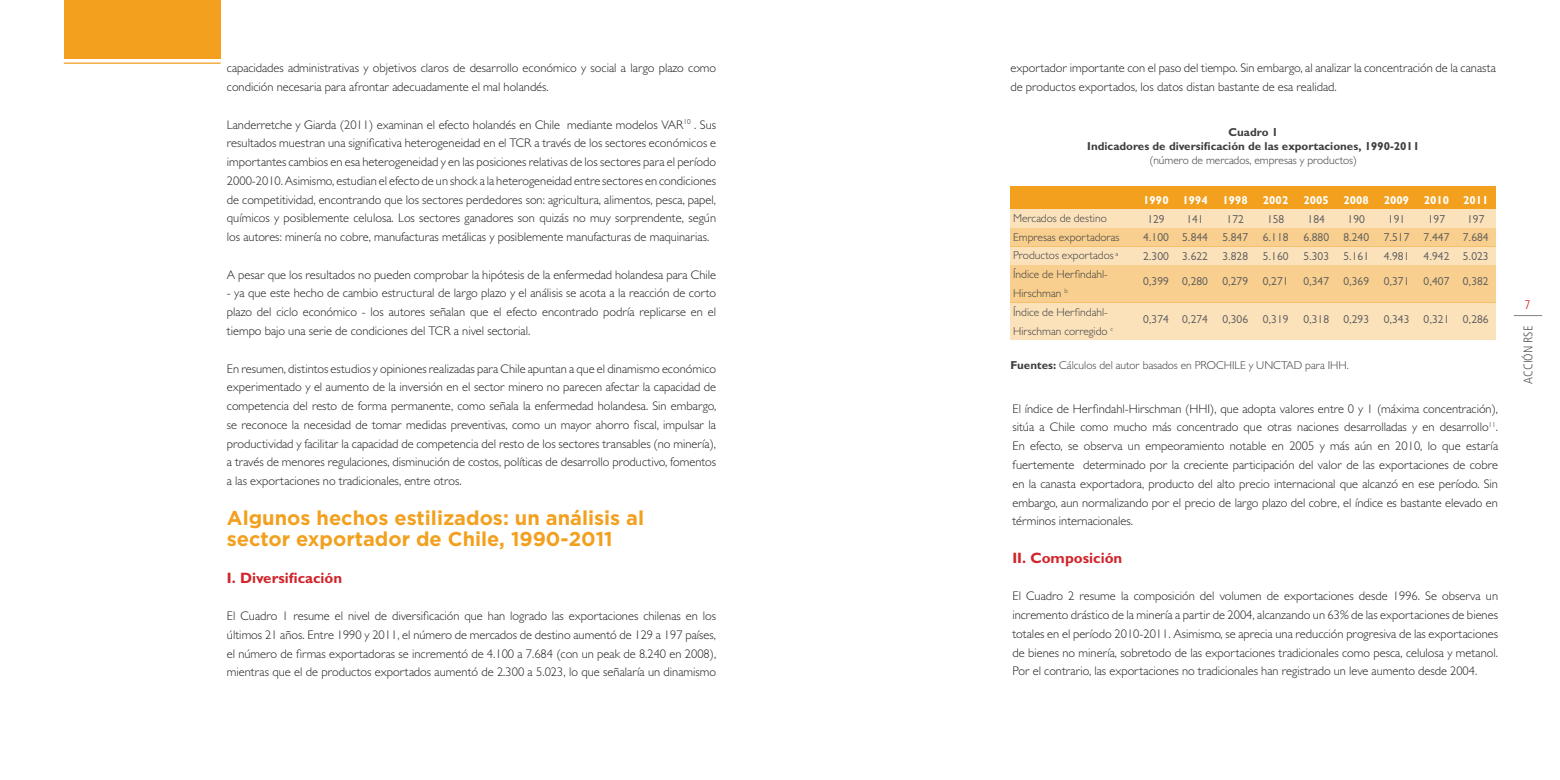
<style>
.page{position:relative;width:1560px;height:780px;background:#fff}
.page>*{position:absolute;margin:0;border:0;box-sizing:border-box;transform-origin:0 0}
.t1{font:700 20px/21.2px "Gotham";color:#f2a01e}
.t2{font:700 15px "Gill Sans MT Pro";color:#d1232a}
.t3{font:300 12.5px/18.8px "Gill Sans MT Pro";color:#231f20;text-align:justify}
.t4{font:300 condensed 12.5px "Frutiger LT Std";color:#57585a}
.t5{font:300 condensed 12.5px "Frutiger LT Std";color:#d1232a}
.parrafo_ok{font:300 11.5px "Gill Sans MT Pro";color:#3e3e3f}
.parrafo_ok-2{font:11.5px "Gill Sans MT Pro";color:#57585a}
.parrafo_ok-3{font:700 11.5px "Gill Sans MT Pro";color:#3e3e3f}
.parrafo_ok-4{font:700 11.5px "Gill Sans MT Pro";color:#fff}
.s1{font-weight:700}
</style>
<div class="page">
<hr style="left:64px;top:63px;width:157px;height:1px;background:#f2a01e">
<div style="left:64px;top:0;width:157px;height:58px;background:#f2a01e"></div>
<div style="left:1010px;top:186px;width:485px;height:23px;background:#f2a01e"></div>
<div style="left:1010px;top:209px;width:485px;height:19px;background:#fbe2bb"></div>
<div style="left:1010px;top:228px;width:485px;height:18px;background:#f8cf8e"></div>
<div style="left:1010px;top:246px;width:485px;height:19px;background:#fbe2bb"></div>
<div style="left:1010px;top:265px;width:485px;height:37px;background:#f8cf8e"></div>
<div style="left:1010px;top:302px;width:485px;height:37px;background:#fbe2bb"></div>
<svg style="left:1514px;top:315px;width:27px;height:1px"></svg>
<p class="t3" style="left:227px;top:59px;width:491px">capacidades administrativas y objetivos claros de desarrollo económico y social a largo plazo como condición necesaria para afrontar adecuadamente el mal holandés.</p>
<p class="t3" style="left:227px;top:115px;width:491px">Landerretche y Giarda (2011) examinan el efecto holandés en Chile mediante modelos VAR<sup>10</sup> . Sus resultados muestran una significativa heterogeneidad en el TCR a través de los sectores económicos e importantes cambios en esa heterogeneidad y en las posiciones relativas de los sectores para el período 2000-2010. Asimismo, estudian el efecto de un shock a la heterogeneidad entre sectores en condiciones de competitividad, encontrando que los sectores perdedores son: agricultura, alimentos, pesca, papel, químicos y posiblemente celulosa. Los sectores ganadores son quizás no muy sorprendente, según los autores: minería no cobre, manufacturas metálicas y posiblemente manufacturas de maquinarias.</p>
<p class="t3" style="left:227px;top:265px;width:490px">A pesar que los resultados no pueden comprobar la hipótesis de la enfermedad holandesa para Chile</p>
<p class="t3" style="left:227px;top:284px;width:490px">- ya que este hecho de cambio estructural de largo plazo y el análisis se acota a la reacción de corto plazo del ciclo económico - los autores señalan que el efecto encontrado podría replicarse en el tiempo bajo una serie de condiciones del TCR a nivel sectorial.</p>
<p class="t3" style="left:227px;top:359px;width:491px">En resumen, distintos estudios y opiniones realizadas para Chile apuntan a que el dinamismo económico experimentado y el aumento de la inversión en el sector minero no parecen afectar la capacidad de competencia del resto de forma permanente, como señala la enfermedad holandesa. Sin embargo, se reconoce la necesidad de tomar medidas preventivas, como un mayor ahorro fiscal, impulsar la productividad y facilitar la capacidad de competencia del resto de los sectores transables (no minería), a través de menores regulaciones, disminución de costos, políticas de desarrollo productivo, fomentos a las exportaciones no tradicionales, entre otros.</p>
<p class="t1" style="left:227px;top:506px;width:419px">Algunos hechos estilizados: un análisis al sector exportador de Chile, 1990-2011</p>
<p class="t2" style="left:227px;top:568px;width:117px">I. Diversificación</p>
<p class="t3" style="left:227px;top:606px;width:491px">El Cuadro 1 resume el nivel de diversificación que han logrado las exportaciones chilenas en los últimos 21 años. Entre 1990 y 2011, el número de mercados de destino aumentó de 129 a 197 países, el número de firmas exportadoras se incrementó de 4.100 a 7.684 (con un peak de 8.240 en 2008), mientras que el de productos exportados aumentó de 2.300 a 5.023, lo que señalaría un dinamismo</p>
<p class="t3" style="left:1010px;top:59px;width:487px">exportador importante con el paso del tiempo. Sin embargo, al analizar la concentración de la canasta de productos exportados, los datos distan bastante de esa realidad.</p>
<p class="parrafo_ok-3" style="left:1228px;top:125px;width:51px">Cuadro 1</p>
<p class="parrafo_ok-3" style="left:1087px;top:139px;width:333px">Indicadores de diversificación de las exportaciones, 1990-2011</p>
<p class="parrafo_ok" style="left:1149px;top:153px;width:209px">(número de mercados, empresas y productos)</p>
<p class="parrafo_ok" style="left:1013px;top:211px;width:95px">Mercados de destino</p>
<p class="parrafo_ok" style="left:1013px;top:230px;width:108px">Empresas exportadoras</p>
<p class="parrafo_ok" style="left:1013px;top:249px;width:107px">Productos exportados <sup>a</sup></p>
<p class="parrafo_ok" style="left:1013px;top:267px;width:96px">Índice de Herfindahl-</p>
<p class="parrafo_ok" style="left:1013px;top:286px;width:56px">Hirschman <sup>b</sup></p>
<p class="parrafo_ok" style="left:1013px;top:305px;width:96px">Índice de Herfindahl-</p>
<p class="parrafo_ok" style="left:1013px;top:324px;width:102px">Hirschman corregido <sup>c</sup></p>
<p class="parrafo_ok-4" style="left:1143px;top:193px;width:27px">1990</p>
<p class="parrafo_ok-2" style="left:1147px;top:212px;width:19px">129</p>
<p class="parrafo_ok-2" style="left:1142px;top:231px;width:27px">4.100</p>
<p class="parrafo_ok-2" style="left:1142px;top:249px;width:27px">2.300</p>
<p class="parrafo_ok-2" style="left:1142px;top:274px;width:27px">0,399</p>
<p class="parrafo_ok-2" style="left:1142px;top:312px;width:27px">0,374</p>
<p class="parrafo_ok-4" style="left:1182px;top:193px;width:27px">1994</p>
<p class="parrafo_ok-2" style="left:1186px;top:212px;width:19px">141</p>
<p class="parrafo_ok-2" style="left:1181px;top:231px;width:27px">5.844</p>
<p class="parrafo_ok-2" style="left:1181px;top:249px;width:27px">3.622</p>
<p class="parrafo_ok-2" style="left:1181px;top:274px;width:27px">0,280</p>
<p class="parrafo_ok-2" style="left:1181px;top:312px;width:27px">0,274</p>
<p class="parrafo_ok-4" style="left:1222px;top:193px;width:27px">1998</p>
<p class="parrafo_ok-2" style="left:1226px;top:212px;width:19px">172</p>
<p class="parrafo_ok-2" style="left:1222px;top:231px;width:27px">5.847</p>
<p class="parrafo_ok-2" style="left:1222px;top:249px;width:27px">3.828</p>
<p class="parrafo_ok-2" style="left:1222px;top:274px;width:27px">0,279</p>
<p class="parrafo_ok-2" style="left:1222px;top:312px;width:27px">0,306</p>
<p class="parrafo_ok-4" style="left:1262px;top:193px;width:27px">2002</p>
<p class="parrafo_ok-2" style="left:1266px;top:212px;width:19px">158</p>
<p class="parrafo_ok-2" style="left:1262px;top:231px;width:27px">6.118</p>
<p class="parrafo_ok-2" style="left:1262px;top:249px;width:27px">5.160</p>
<p class="parrafo_ok-2" style="left:1262px;top:274px;width:27px">0,271</p>
<p class="parrafo_ok-2" style="left:1262px;top:312px;width:27px">0,319</p>
<p class="parrafo_ok-4" style="left:1303px;top:193px;width:27px">2005</p>
<p class="parrafo_ok-2" style="left:1307px;top:212px;width:19px">184</p>
<p class="parrafo_ok-2" style="left:1303px;top:231px;width:27px">6.880</p>
<p class="parrafo_ok-2" style="left:1303px;top:249px;width:27px">5.303</p>
<p class="parrafo_ok-2" style="left:1303px;top:274px;width:27px">0,347</p>
<p class="parrafo_ok-2" style="left:1303px;top:312px;width:27px">0,318</p>
<p class="parrafo_ok-4" style="left:1343px;top:193px;width:27px">2008</p>
<p class="parrafo_ok-2" style="left:1347px;top:212px;width:19px">190</p>
<p class="parrafo_ok-2" style="left:1343px;top:231px;width:27px">8.240</p>
<p class="parrafo_ok-2" style="left:1343px;top:249px;width:27px">5.161</p>
<p class="parrafo_ok-2" style="left:1343px;top:274px;width:27px">0,369</p>
<p class="parrafo_ok-2" style="left:1343px;top:312px;width:27px">0,293</p>
<p class="parrafo_ok" style="left:1010px;top:358px;width:340px"><span class="s1">Fuentes:</span> Cálculos del autor basados en PROCHILE y UNCTAD para IHH.</p>
<p class="parrafo_ok-4" style="left:1383px;top:193px;width:27px">2009</p>
<p class="parrafo_ok-2" style="left:1387px;top:212px;width:19px">191</p>
<p class="parrafo_ok-2" style="left:1383px;top:231px;width:27px">7.517</p>
<p class="parrafo_ok-2" style="left:1383px;top:249px;width:27px">4.981</p>
<p class="parrafo_ok-2" style="left:1383px;top:274px;width:27px">0,371</p>
<p class="parrafo_ok-2" style="left:1383px;top:312px;width:27px">0,343</p>
<p class="parrafo_ok-4" style="left:1423px;top:193px;width:27px">2010</p>
<p class="parrafo_ok-2" style="left:1427px;top:212px;width:19px">197</p>
<p class="parrafo_ok-2" style="left:1423px;top:231px;width:27px">7.447</p>
<p class="parrafo_ok-2" style="left:1423px;top:249px;width:27px">4.942</p>
<p class="parrafo_ok-2" style="left:1423px;top:274px;width:27px">0,407</p>
<p class="parrafo_ok-2" style="left:1423px;top:312px;width:27px">0,321</p>
<p class="parrafo_ok-4" style="left:1462px;top:193px;width:27px">2011</p>
<p class="parrafo_ok-2" style="left:1466px;top:212px;width:19px">197</p>
<p class="parrafo_ok-2" style="left:1462px;top:231px;width:27px">7.684</p>
<p class="parrafo_ok-2" style="left:1462px;top:249px;width:27px">5.023</p>
<p class="parrafo_ok-2" style="left:1462px;top:274px;width:27px">0,382</p>
<p class="parrafo_ok-2" style="left:1462px;top:312px;width:27px">0,286</p>
<p class="t3" style="left:1012px;top:399px;width:487px">El índice de Herfindahl-Hirschman (HHI), que adopta valores entre 0 y 1 (máxima concentración), sitúa a Chile como mucho más concentrado que otras naciones desarrolladas y en desarrollo<sup>11</sup>.<br>En efecto, se observa un empeoramiento notable en 2005 y más aún en 2010, lo que estaría fuertemente determinado por la creciente participación del valor de las exportaciones de cobre en la canasta exportadora, producto del alto precio internacional que alcanzó en ese período. Sin embargo, aun normalizando por el precio de largo plazo del cobre, el índice es bastante elevado en términos internacionales.</p>
<p class="t2" style="left:1012px;top:548px;width:111px">II. Composición</p>
<p class="t3" style="left:1012px;top:586px;width:487px">El Cuadro 2 resume la composición del volumen de exportaciones desde 1996. Se observa un incremento drástico de la minería a partir de 2004, alcanzando un 63% de las exportaciones de bienes totales en el período 2010-2011. Asimismo, se aprecia una reducción progresiva de las exportaciones de bienes no minería, sobretodo de las exportaciones tradicionales como pesca, celulosa y metanol.<br>Por el contrario, las exportaciones no tradicionales han registrado un leve aumento desde 2004.</p>
<p class="t5" style="left:1524px;top:298px;width:8px">7</p>
<p class="t4" style="left:1520px;top:383px;width:59px;rotate:-90deg">ACCIÓN RSE</p>
</div>
